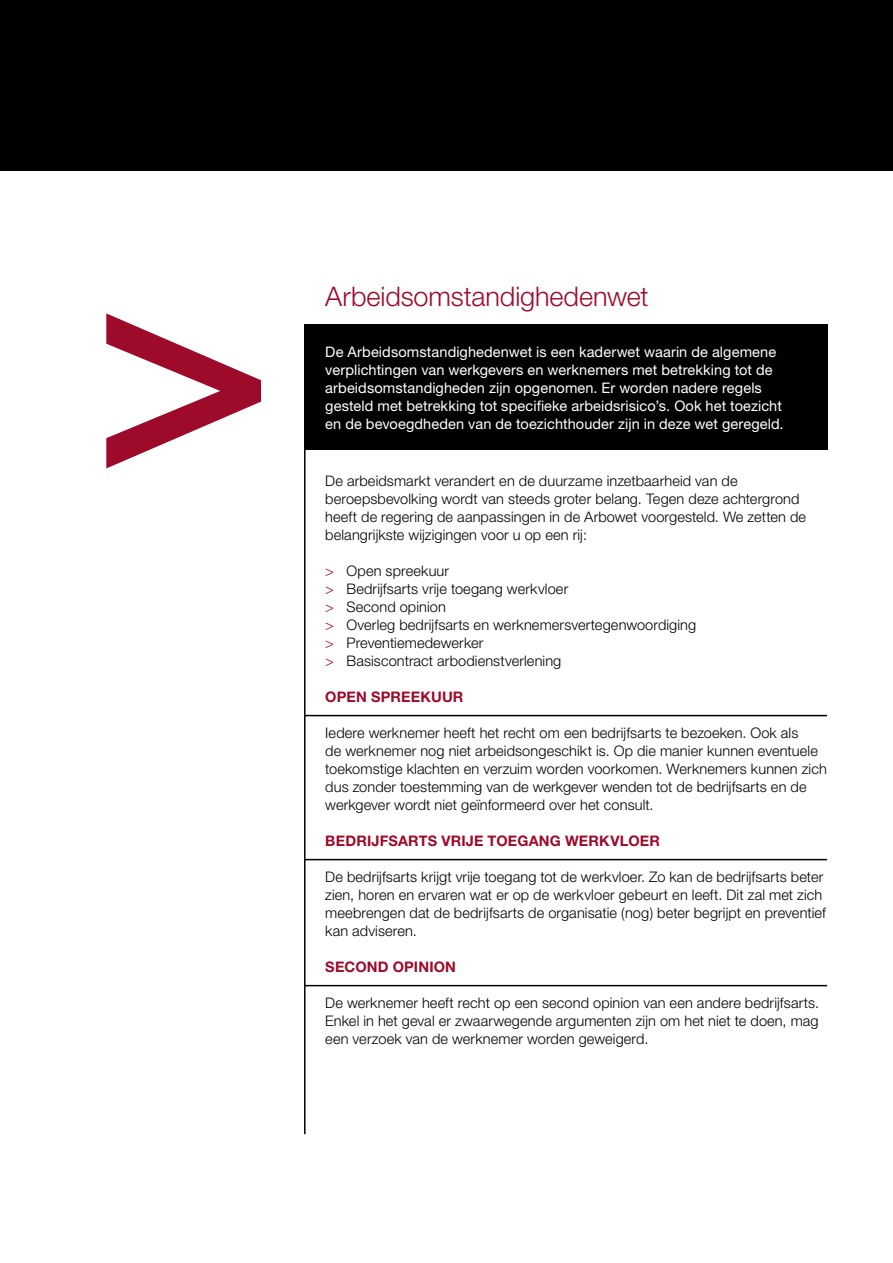
<style>
.page{position:relative;width:893px;height:1263px;background:#fff}
.page>*{position:absolute;margin:0;border:0;box-sizing:border-box;transform-origin:0 0}
.t1{font:300 27px "Helvetica Neue";letter-spacing:-.005em;color:#9e0b2a}
.t2{font:300 14.55px/18px "Helvetica Neue";letter-spacing:.01em;color:#000}
.t3{font:14.55px/18px "Helvetica Neue";letter-spacing:.005em;color:#fff}
.t4{font:700 14.55px "Helvetica Neue";letter-spacing:.01em;color:#9e0b2a}
.s1{color:#9e0b2a}
</style>
<div class="page">
<div style="left:0;top:0;width:893px;height:170px;background:#000"></div>
<hr style="left:304px;top:715px;width:523px;height:1px;background:#000">
<hr style="left:304px;top:859px;width:523px;height:1px;background:#000">
<hr style="left:304px;top:985px;width:523px;height:1px;background:#000">
<div style="left:304px;top:324px;width:523px;height:126px;background:#000"></div>
<svg style="left:106px;top:313px;width:155px;height:155px"></svg>
<hr style="left:304px;top:324px;width:2px;height:810px;background:#000">
<h1 class="t1" style="left:325px;top:280px;width:325px">Arbeidsomstandighedenwet</h1>
<p class="t3" style="left:325px;top:342px;width:460px">De Arbeidsomstandighedenwet is een kaderwet waarin de algemene verplichtingen van werkgevers en werknemers met betrekking tot de arbeidsomstandigheden zijn opgenomen. Er worden nadere regels gesteld met betrekking tot specifieke arbeidsrisico’s. Ook het toezicht en de bevoegdheden van de toezichthouder zijn in deze wet geregeld.</p>
<p class="t2" style="left:325px;top:472px;width:482px">De arbeidsmarkt verandert en de duurzame inzetbaarheid van de beroepsbevolking wordt van steeds groter belang. Tegen deze achtergrond heeft de regering de aanpassingen in de Arbowet voorgesteld. We zetten de belangrijkste wijzigingen voor u op een rij:</p>
<p class="t2" style="left:325px;top:562px;width:372px"><span class="s1">&gt;</span> Open spreekuur<br><span class="s1">&gt;</span> Bedrijfsarts vrije toegang werkvloer<br><span class="s1">&gt;</span> Second opinion<br><span class="s1">&gt;</span> Overleg bedrijfsarts en werknemersvertegenwoordiging <span class="s1">&gt;</span> Preventiemedewerker<br><span class="s1">&gt;</span> Basiscontract arbodienstverlening</p>
<p class="t4" style="left:325px;top:688px;width:140px">OPEN SPREEKUUR</p>
<p class="t2" style="left:325px;top:723px;width:503px">Iedere werknemer heeft het recht om een bedrijfsarts te bezoeken. Ook als<br>de werknemer nog niet arbeidsongeschikt is. Op die manier kunnen eventuele toekomstige klachten en verzuim worden voorkomen. Werknemers kunnen zich dus zonder toestemming van de werkgever wenden tot de bedrijfsarts en de werkgever wordt niet geïnformeerd over het consult.</p>
<p class="t4" style="left:325px;top:832px;width:336px">BEDRIJFSARTS VRIJE TOEGANG WERKVLOER</p>
<p class="t2" style="left:325px;top:867px;width:502px">De bedrijfsarts krijgt vrije toegang tot de werkvloer. Zo kan de bedrijfsarts beter zien, horen en ervaren wat er op de werkvloer gebeurt en leeft. Dit zal met zich meebrengen dat de bedrijfsarts de organisatie (nog) beter begrijpt en preventief kan adviseren.</p>
<p class="t4" style="left:325px;top:958px;width:132px">SECOND OPINION</p>
<p class="t2" style="left:325px;top:993px;width:495px;text-align:justify">De werknemer heeft recht op een second opinion van een andere bedrijfsarts.<br>Enkel in het geval er zwaarwegende argumenten zijn om het niet te doen, mag een verzoek van de werknemer worden geweigerd.</p>
</div>
